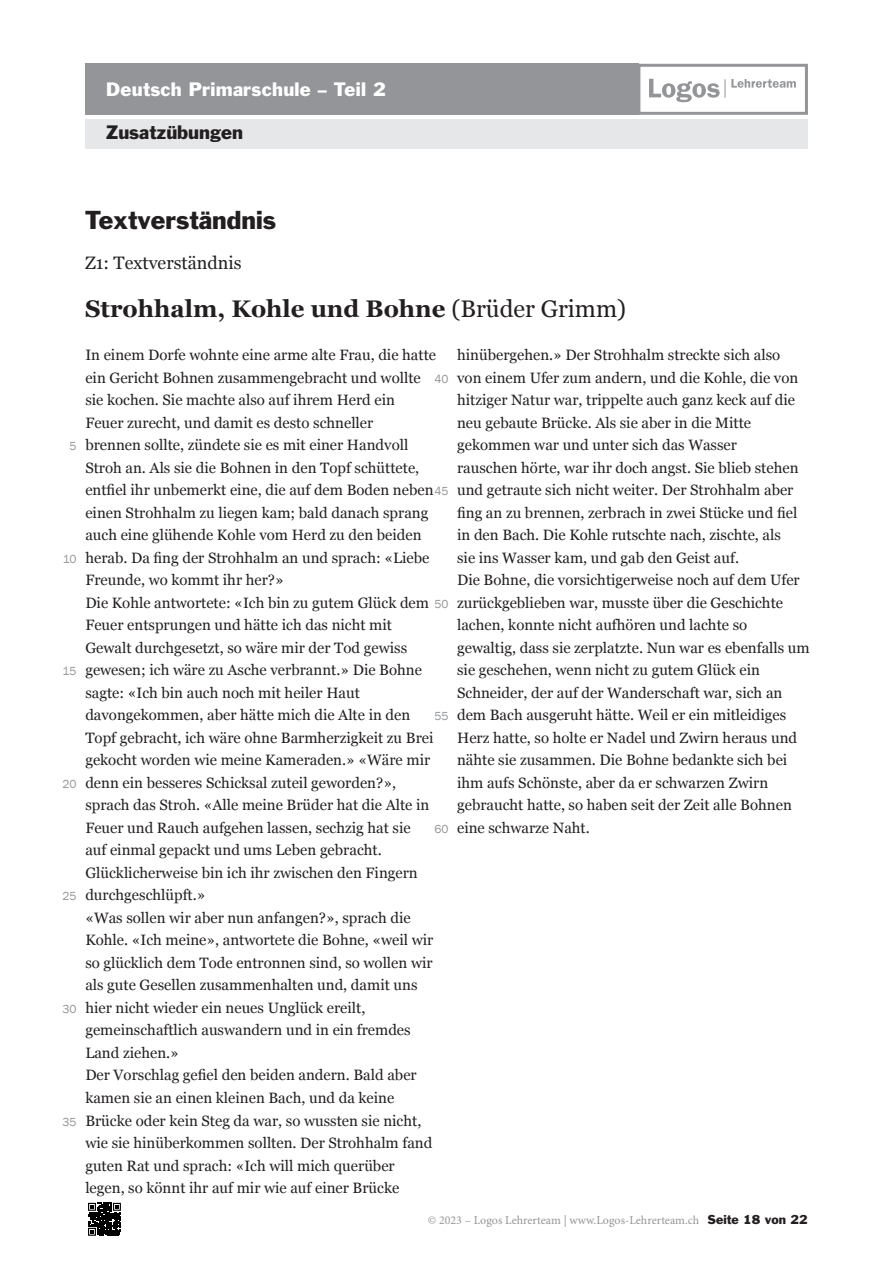
<style>
.page{position:relative;width:893px;height:1263px;background:#fff}
.page>*{position:absolute;margin:0;border:0;box-sizing:border-box;transform-origin:0 0}
.t1{font:700 24px "Georgia";color:#231f20}
.t2{font:24px "Franklin Gothic Std";color:#231f20}
.t3{font:18px "Franklin Gothic Std";letter-spacing:.015em;color:#fff}
.t4{font:18px "Georgia";color:#231f20}
.t5{font:18px "Franklin Gothic Std";color:#231f20}
.t6{font:15px/22.5px "Georgia";color:#231f20}
.t7{font:12px "Minion Pro";color:#939598}
.t8{font:12px "Franklin Gothic";color:#939598}
.s1{font-weight:400}
.s2{font-family:"Franklin Gothic Std";color:#231f20}
</style>
<div class="page">
<svg style="left:88px;top:1202px;width:33px;height:1px"></svg>
<svg style="left:88px;top:1203px;width:33px;height:33px"></svg>
<div style="left:85px;top:119px;width:723px;height:30px;background:#e6e7e9"></div>
<div style="left:85px;top:64px;width:554px;height:51px;background:#939598"></div>
<svg style="left:649px;top:79px;width:147px;height:23px"></svg>
<div style="left:637px;top:64px;width:171px;height:51px;border:3px solid #939598"></div>
<p class="t3" style="left:106px;top:82px;width:281px">Deutsch Primarschule – Teil 2</p>
<p class="t5" style="left:106px;top:126px;width:138px">Zusatzübungen</p>
<h1 class="t2" style="left:85px;top:211px;width:193px">Textverständnis</h1>
<p class="t4" style="left:85px;top:256px;width:158px">Z1: Textverständnis</p>
<p class="t8" style="left:69px;top:442px;width:9px">5</p>
<p class="t8" style="left:63px;top:554px;width:15px">10</p>
<p class="t8" style="left:63px;top:667px;width:15px">15</p>
<p class="t8" style="left:62px;top:779px;width:16px">20</p>
<p class="t8" style="left:62px;top:892px;width:16px">25</p>
<p class="t8" style="left:62px;top:1004px;width:16px">30</p>
<p class="t8" style="left:62px;top:1117px;width:16px">35</p>
<h1 class="t1" style="left:85px;top:299px;width:543px">Strohhalm, Kohle und Bohne <span class="s1">(Brüder Grimm)</span></h1>
<p class="t6" style="left:85px;top:345px;width:352px">In einem Dorfe wohnte eine arme alte Frau, die hatte ein Gericht Bohnen zusammengebracht und wollte sie kochen. Sie machte also auf ihrem Herd ein Feuer zurecht, und damit es desto schneller<br>brennen sollte, zündete sie es mit einer Handvoll Stroh an. Als sie die Bohnen in den Topf schüttete, entfiel ihr unbemerkt eine, die auf dem Boden neben einen Strohhalm zu liegen kam; bald danach sprang auch eine glühende Kohle vom Herd zu den beiden herab. Da fing der Strohhalm an und sprach: «Liebe Freunde, wo kommt ihr her?»<br>Die Kohle antwortete: «Ich bin zu gutem Glück dem Feuer entsprungen und hätte ich das nicht mit Gewalt durchgesetzt, so wäre mir der Tod gewiss gewesen; ich wäre zu Asche verbrannt.» Die Bohne sagte: «Ich bin auch noch mit heiler Haut davongekommen, aber hätte mich die Alte in den Topf gebracht, ich wäre ohne Barmherzigkeit zu Brei gekocht worden wie meine Kameraden.» «Wäre mir denn ein besseres Schicksal zuteil geworden?», sprach das Stroh. «Alle meine Brüder hat die Alte in Feuer und Rauch aufgehen lassen, sechzig hat sie<br>auf einmal gepackt und ums Leben gebracht.<br>Glücklicherweise bin ich ihr zwischen den Fingern durchgeschlüpft.»<br>«Was sollen wir aber nun anfangen?», sprach die Kohle. «Ich meine», antwortete die Bohne, «weil wir so glücklich dem Tode entronnen sind, so wollen wir als gute Gesellen zusammenhalten und, damit uns hier nicht wieder ein neues Unglück ereilt, gemeinschaftlich auswandern und in ein fremdes Land ziehen.»<br>Der Vorschlag gefiel den beiden andern. Bald aber kamen sie an einen kleinen Bach, und da keine Brücke oder kein Steg da war, so wussten sie nicht, wie sie hinüberkommen sollten. Der Strohhalm fand guten Rat und sprach: «Ich will mich querüber legen, so könnt ihr auf mir wie auf einer Brücke</p>
<p class="t6" style="left:457px;top:345px;width:354px">hinübergehen.» Der Strohhalm streckte sich also<br>von einem Ufer zum andern, und die Kohle, die von hitziger Natur war, trippelte auch ganz keck auf die neu gebaute Brücke. Als sie aber in die Mitte gekommen war und unter sich das Wasser<br>rauschen hörte, war ihr doch angst. Sie blieb stehen und getraute sich nicht weiter. Der Strohhalm aber fing an zu brennen, zerbrach in zwei Stücke und fiel in den Bach. Die Kohle rutschte nach, zischte, als<br>sie ins Wasser kam, und gab den Geist auf.<br>Die Bohne, die vorsichtigerweise noch auf dem Ufer zurückgeblieben war, musste über die Geschichte lachen, konnte nicht aufhören und lachte so gewaltig, dass sie zerplatzte. Nun war es ebenfalls um sie geschehen, wenn nicht zu gutem Glück ein Schneider, der auf der Wanderschaft war, sich an dem Bach ausgeruht hätte. Weil er ein mitleidiges Herz hatte, so holte er Nadel und Zwirn heraus und nähte sie zusammen. Die Bohne bedankte sich bei ihm aufs Schönste, aber da er schwarzen Zwirn gebraucht hatte, so haben seit der Zeit alle Bohnen eine schwarze Naht.</p>
<p class="t8" style="left:435px;top:374px;width:16px">40</p>
<p class="t8" style="left:435px;top:487px;width:16px">45</p>
<p class="t8" style="left:435px;top:599px;width:16px">50</p>
<p class="t8" style="left:435px;top:712px;width:16px">55</p>
<p class="t8" style="left:435px;top:824px;width:16px">60</p>
<p class="t7" style="left:428px;top:1215px;width:381px">© 2023 – Logos Lehrerteam | www.Logos-Lehrerteam.ch <span class="s2">Seite 18 von 22</span></p>
</div>
